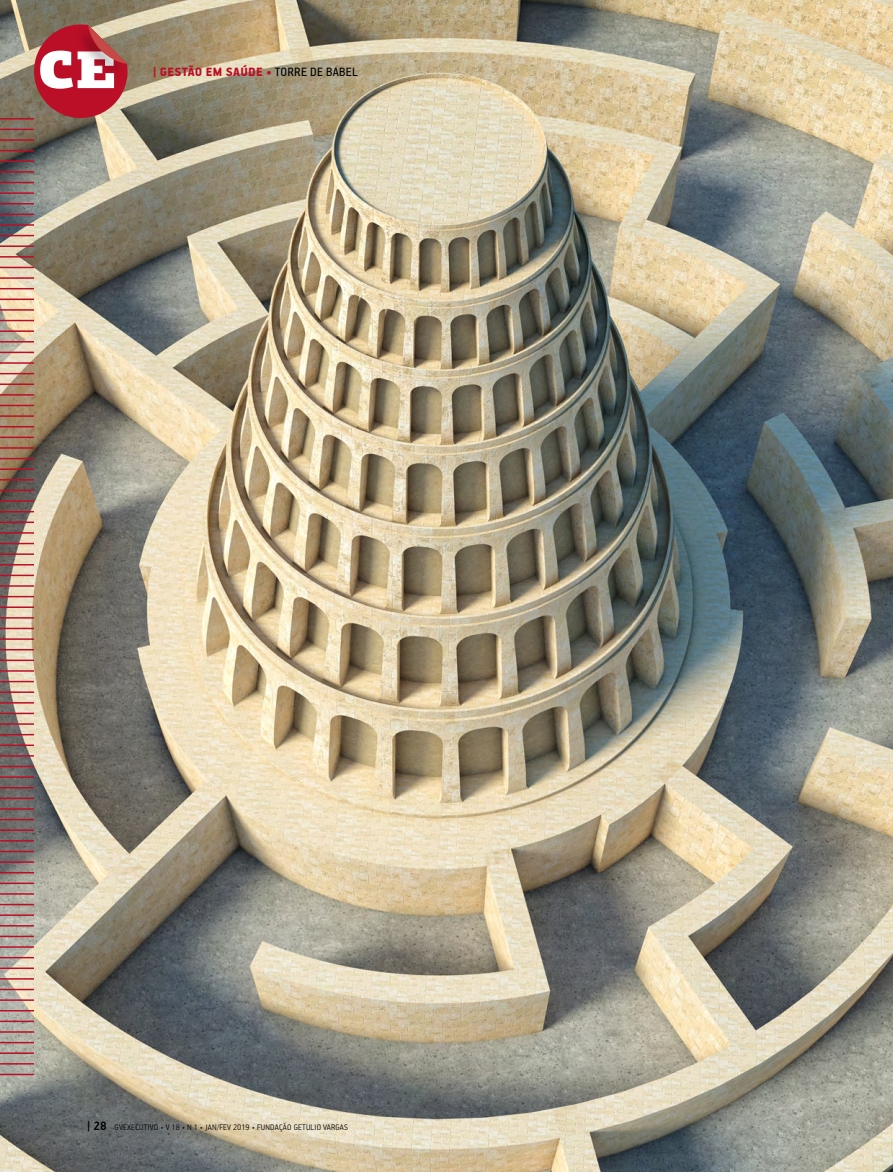
<style>
.page{position:relative;width:893px;height:1172px;background:#fff}
.page>*{position:absolute;margin:0;border:0;box-sizing:border-box;transform-origin:0 0}
.t1{font:900 52.8px "PF Agora Slab Pro";color:#fff}
.t2{font:900 13.5px "PF Handbook Pro";letter-spacing:.02em;color:#bb0f27}
.t3{font:300 9px "PF Handbook Pro";letter-spacing:.02em;color:#000}
.s1{font-weight:400;color:#000}
.s2{font-weight:700;font-size:13.5px}
</style>
<div class="page">
<img style="left:0;top:0;width:893px;height:1171px">
<hr style="left:0;top:192px;width:34px;height:2px;background:#bb0f27">
<hr style="left:0;top:118px;width:34px;height:1px;background:#bb0f27">
<hr style="left:0;top:203px;width:34px;height:1px;background:#bb0f27">
<hr style="left:0;top:129px;width:34px;height:1px;background:#bb0f27">
<hr style="left:0;top:214px;width:34px;height:1px;background:#bb0f27">
<hr style="left:0;top:139px;width:34px;height:2px;background:#bb0f27">
<hr style="left:0;top:224px;width:34px;height:2px;background:#bb0f27">
<hr style="left:0;top:150px;width:34px;height:1px;background:#bb0f27">
<hr style="left:0;top:235px;width:34px;height:1px;background:#bb0f27">
<hr style="left:0;top:160px;width:34px;height:2px;background:#bb0f27">
<hr style="left:0;top:245px;width:34px;height:2px;background:#bb0f27">
<hr style="left:0;top:171px;width:34px;height:2px;background:#bb0f27">
<hr style="left:0;top:256px;width:34px;height:1px;background:#bb0f27">
<hr style="left:0;top:182px;width:34px;height:1px;background:#bb0f27">
<hr style="left:0;top:267px;width:34px;height:1px;background:#bb0f27">
<hr style="left:0;top:277px;width:34px;height:2px;background:#bb0f27">
<hr style="left:0;top:288px;width:34px;height:1px;background:#bb0f27">
<hr style="left:0;top:298px;width:34px;height:2px;background:#bb0f27">
<hr style="left:0;top:309px;width:34px;height:2px;background:#bb0f27">
<hr style="left:0;top:320px;width:34px;height:1px;background:#bb0f27">
<hr style="left:0;top:330px;width:34px;height:2px;background:#bb0f27">
<hr style="left:0;top:341px;width:34px;height:1px;background:#bb0f27">
<hr style="left:0;top:351px;width:34px;height:2px;background:#bb0f27">
<hr style="left:0;top:362px;width:34px;height:2px;background:#bb0f27">
<hr style="left:0;top:373px;width:34px;height:1px;background:#bb0f27">
<hr style="left:0;top:383px;width:34px;height:2px;background:#bb0f27">
<hr style="left:0;top:394px;width:34px;height:1px;background:#bb0f27">
<hr style="left:0;top:405px;width:34px;height:1px;background:#bb0f27">
<hr style="left:0;top:415px;width:34px;height:2px;background:#bb0f27">
<hr style="left:0;top:426px;width:34px;height:1px;background:#bb0f27">
<hr style="left:0;top:436px;width:34px;height:2px;background:#bb0f27">
<hr style="left:0;top:447px;width:34px;height:2px;background:#bb0f27">
<hr style="left:0;top:458px;width:34px;height:1px;background:#bb0f27">
<hr style="left:0;top:468px;width:34px;height:2px;background:#bb0f27">
<hr style="left:0;top:479px;width:34px;height:1px;background:#bb0f27">
<hr style="left:0;top:489px;width:34px;height:2px;background:#bb0f27">
<hr style="left:0;top:500px;width:34px;height:2px;background:#bb0f27">
<hr style="left:0;top:511px;width:34px;height:1px;background:#bb0f27">
<hr style="left:0;top:521px;width:34px;height:2px;background:#bb0f27">
<hr style="left:0;top:532px;width:34px;height:1px;background:#bb0f27">
<hr style="left:0;top:543px;width:34px;height:1px;background:#bb0f27">
<hr style="left:0;top:553px;width:34px;height:2px;background:#bb0f27">
<hr style="left:0;top:564px;width:34px;height:1px;background:#bb0f27">
<hr style="left:0;top:574px;width:34px;height:2px;background:#bb0f27">
<hr style="left:0;top:585px;width:34px;height:1px;background:#bb0f27">
<hr style="left:0;top:596px;width:34px;height:1px;background:#bb0f27">
<hr style="left:0;top:606px;width:34px;height:2px;background:#bb0f27">
<hr style="left:0;top:617px;width:34px;height:1px;background:#bb0f27">
<hr style="left:0;top:627px;width:34px;height:2px;background:#bb0f27">
<hr style="left:0;top:638px;width:34px;height:2px;background:#bb0f27">
<hr style="left:0;top:649px;width:34px;height:1px;background:#bb0f27">
<hr style="left:0;top:659px;width:34px;height:2px;background:#bb0f27">
<hr style="left:0;top:670px;width:34px;height:1px;background:#bb0f27">
<hr style="left:0;top:680px;width:34px;height:2px;background:#bb0f27">
<hr style="left:0;top:691px;width:34px;height:2px;background:#bb0f27">
<hr style="left:0;top:702px;width:34px;height:1px;background:#bb0f27">
<hr style="left:0;top:712px;width:34px;height:2px;background:#bb0f27">
<hr style="left:0;top:723px;width:34px;height:1px;background:#bb0f27">
<hr style="left:0;top:734px;width:34px;height:1px;background:#bb0f27">
<hr style="left:0;top:744px;width:34px;height:2px;background:#bb0f27">
<hr style="left:0;top:755px;width:34px;height:1px;background:#bb0f27">
<hr style="left:0;top:765px;width:34px;height:2px;background:#bb0f27">
<hr style="left:0;top:776px;width:34px;height:2px;background:#bb0f27">
<hr style="left:0;top:787px;width:34px;height:1px;background:#bb0f27">
<hr style="left:0;top:797px;width:34px;height:2px;background:#bb0f27">
<hr style="left:0;top:808px;width:34px;height:1px;background:#bb0f27">
<hr style="left:0;top:818px;width:34px;height:2px;background:#bb0f27">
<hr style="left:0;top:829px;width:34px;height:2px;background:#bb0f27">
<hr style="left:0;top:840px;width:34px;height:1px;background:#bb0f27">
<hr style="left:0;top:850px;width:34px;height:2px;background:#bb0f27">
<hr style="left:0;top:861px;width:34px;height:1px;background:#bb0f27">
<hr style="left:0;top:872px;width:34px;height:1px;background:#bb0f27">
<hr style="left:0;top:882px;width:34px;height:2px;background:#bb0f27">
<hr style="left:0;top:893px;width:34px;height:1px;background:#bb0f27">
<hr style="left:0;top:903px;width:34px;height:2px;background:#bb0f27">
<hr style="left:0;top:914px;width:34px;height:1px;background:#bb0f27">
<hr style="left:0;top:925px;width:34px;height:1px;background:#bb0f27">
<hr style="left:0;top:935px;width:34px;height:2px;background:#bb0f27">
<hr style="left:0;top:946px;width:34px;height:1px;background:#bb0f27">
<hr style="left:0;top:956px;width:34px;height:2px;background:#bb0f27">
<hr style="left:0;top:967px;width:34px;height:2px;background:#bb0f27">
<hr style="left:0;top:978px;width:34px;height:1px;background:#bb0f27">
<hr style="left:0;top:988px;width:34px;height:2px;background:#bb0f27">
<hr style="left:0;top:999px;width:34px;height:1px;background:#bb0f27">
<hr style="left:0;top:1010px;width:34px;height:1px;background:#bb0f27">
<hr style="left:0;top:1020px;width:34px;height:2px;background:#bb0f27">
<hr style="left:0;top:1031px;width:34px;height:1px;background:#bb0f27">
<hr style="left:0;top:1041px;width:34px;height:2px;background:#bb0f27">
<hr style="left:0;top:1052px;width:34px;height:1px;background:#bb0f27">
<hr style="left:0;top:1063px;width:34px;height:1px;background:#bb0f27">
<hr style="left:0;top:1073px;width:34px;height:2px;background:#bb0f27">
<svg style="left:29px;top:23px;width:100px;height:100px;background:#af3e44"></svg>
<h1 class="t1" style="left:38px;top:34px;width:80px">CE</h1>
<h2 class="t2" style="left:153px;top:63px;width:206px">| GESTÃO EM SAÚDE • <span class="s1">TORRE DE BABEL</span></h2>
<p class="t3" style="left:87px;top:1121px;width:262px"><span class="s2">| 28</span> GVEXECUTIVO • V 18 • N 1 • JAN/FEV 2019 • FUNDAÇÃO GETULIO VARGAS</p>
</div>
